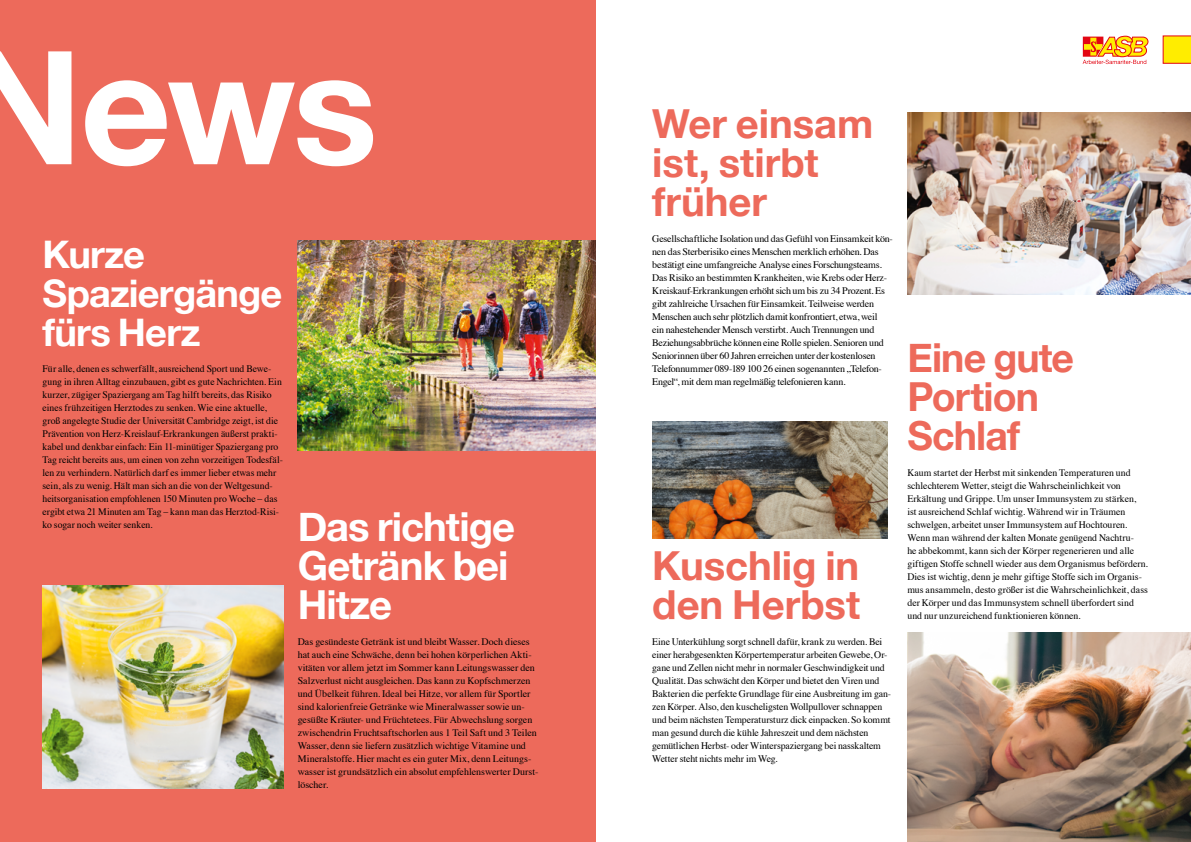
<style>
.page{position:relative;width:1191px;height:842px;background:#fff}
.page>*{position:absolute;margin:0;border:0;box-sizing:border-box;transform-origin:0 0}
.t1{font:700 158px "Helvetica Neue";color:#fff}
.t2{font:700 40px/39px "Helvetica Neue";letter-spacing:-.005em;color:#ed6a5b}
.t3{font:700 40px/39px "Helvetica Neue";letter-spacing:-.025em;color:#fff}
.t4{font:700 38px/39px "Helvetica Neue";letter-spacing:-.02em;color:#fff}
.t5{font:10px/13px "Times";letter-spacing:-.005em;color:#000}
</style>
<div class="page">
<svg style="left:1162px;top:35px;width:29px;height:29px"></svg>
<svg style="left:1082px;top:35px;width:66px;height:29px"></svg>
<div style="left:0;top:0;width:595px;height:842px;background:#ed6a5b"></div>
<img style="left:907px;top:632px;width:284px;height:210px">
<img style="left:907px;top:112px;width:284px;height:182px">
<img style="left:652px;top:421px;width:235px;height:117px">
<img style="left:43px;top:586px;width:240px;height:202px">
<img style="left:298px;top:241px;width:297px;height:209px">
<h1 class="t1" style="left:-35px;top:-16px;width:414px">News</h1>
<h3 class="t4" style="left:43px;top:236px;width:241px">Kurze<br>Spaziergänge fürs Herz</h3>
<p class="t5" style="left:43px;top:361px;width:242px">Für alle, denen es schwerfällt, ausreichend Sport und Bewe&shy;gung in ihren Alltag einzubauen, gibt es gute Nachrichten. Ein kurzer, zügiger Spaziergang am Tag hilft bereits, das Risiko eines frühzeitigen Herztodes zu senken. Wie eine aktuelle, groß angelegte Studie der Universität Cambridge zeigt, ist die Prävention von Herz-Kreislauf-Erkrankungen äußerst prakti&shy;kabel und denkbar einfach: Ein 11-minütiger Spaziergang pro Tag reicht bereits aus, um einen von zehn vorzeitigen Todesfäl&shy;len zu verhindern. Natürlich darf es immer lieber etwas mehr sein, als zu wenig. Hält man sich an die von der Weltgesund&shy;heitsorganisation empfohlenen 150 Minuten pro Woche – das ergibt etwa 21 Minuten am Tag – kann man das Herztod-Risi&shy;ko sogar noch weiter senken.</p>
<h2 class="t3" style="left:298px;top:509px;width:219px">Das richtige<br>Getränk bei<br>Hitze</h2>
<p class="t5" style="left:298px;top:634px;width:242px">Das gesündeste Getränk ist und bleibt Wasser. Doch dieses hat auch eine Schwäche, denn bei hohen körperlichen Akti&shy;vitäten vor allem jetzt im Sommer kann Leitungswasser den Salzverlust nicht ausgleichen. Das kann zu Kopfschmerzen und Übelkeit führen. Ideal bei Hitze, vor allem für Sportler sind kalorienfreie Getränke wie Mineralwasser sowie un&shy;gesüßte Kräuter- und Früchtetees. Für Abwechslung sorgen zwischendrin Fruchtsaftschorlen aus 1 Teil Saft und 3 Teilen Wasser, denn sie liefern zusätzlich wichtige Vitamine und Mineralstoffe. Hier macht es ein guter Mix, denn Leitungs&shy;wasser ist grundsätzlich ein absolut empfehlenswerter Durst&shy;löscher.</p>
<h2 class="t2" style="left:652px;top:106px;width:223px">Wer einsam ist, stirbt früher</h2>
<p class="t5" style="left:652px;top:231px;width:242px">Gesellschaftliche Isolation und das Gefühl von Einsamkeit kön&shy;nen das Sterberisiko eines Menschen merklich erhöhen. Das bestätigt eine umfangreiche Analyse eines Forschungsteams.<br>Das Risiko an bestimmten Krankheiten, wie Krebs oder Herz-Kreiskauf-Erkrankungen erhöht sich um bis zu 34 Prozent. Es gibt zahlreiche Ursachen für Einsamkeit. Teilweise werden Menschen auch sehr plötzlich damit konfrontiert, etwa, weil<br>ein nahestehender Mensch verstirbt. Auch Trennungen und Beziehungsabbrüche können eine Rolle spielen. Senioren und Seniorinnen über 60 Jahren erreichen unter der kostenlosen Telefonnummer 089-189 100 26 einen sogenannten „Telefon-Engel“, mit dem man regelmäßig telefonieren kann.</p>
<h2 class="t2" style="left:652px;top:548px;width:209px">Kuschlig in den Herbst</h2>
<p class="t5" style="left:652px;top:634px;width:240px">Eine Unterkühlung sorgt schnell dafür, krank zu werden. Bei einer herabgesenkten Körpertemperatur arbeiten Gewebe, Or&shy;gane und Zellen nicht mehr in normaler Geschwindigkeit und Qualität. Das schwächt den Körper und bietet den Viren und Bakterien die perfekte Grundlage für eine Ausbreitung im gan&shy;zen Körper. Also, den kuscheligsten Wollpullover schnappen und beim nächsten Temperatursturz dick einpacken. So kommt man gesund durch die kühle Jahreszeit und dem nächsten gemütlichen Herbst- oder Winterspaziergang bei nasskaltem Wetter steht nichts mehr im Weg.</p>
<h2 class="t2" style="left:907px;top:340px;width:168px">Eine gute<br>Portion<br>Schlaf</h2>
<p class="t5" style="left:907px;top:465px;width:242px">Kaum startet der Herbst mit sinkenden Temperaturen und schlechterem Wetter, steigt die Wahrscheinlichkeit von Erkältung und Grippe. Um unser Immunsystem zu stärken,<br>ist ausreichend Schlaf wichtig. Während wir in Träumen schwelgen, arbeitet unser Immunsystem auf Hochtouren.<br>Wenn man während der kalten Monate genügend Nachtru-<br>he abbekommt, kann sich der Körper regenerieren und alle giftigen Stoffe schnell wieder aus dem Organismus befördern.<br>Dies ist wichtig, denn je mehr giftige Stoffe sich im Organis&shy;mus ansammeln, desto größer ist die Wahrscheinlichkeit, dass der Körper und das Immunsystem schnell überfordert sind und nur unzureichend funktionieren können.</p>
</div>
